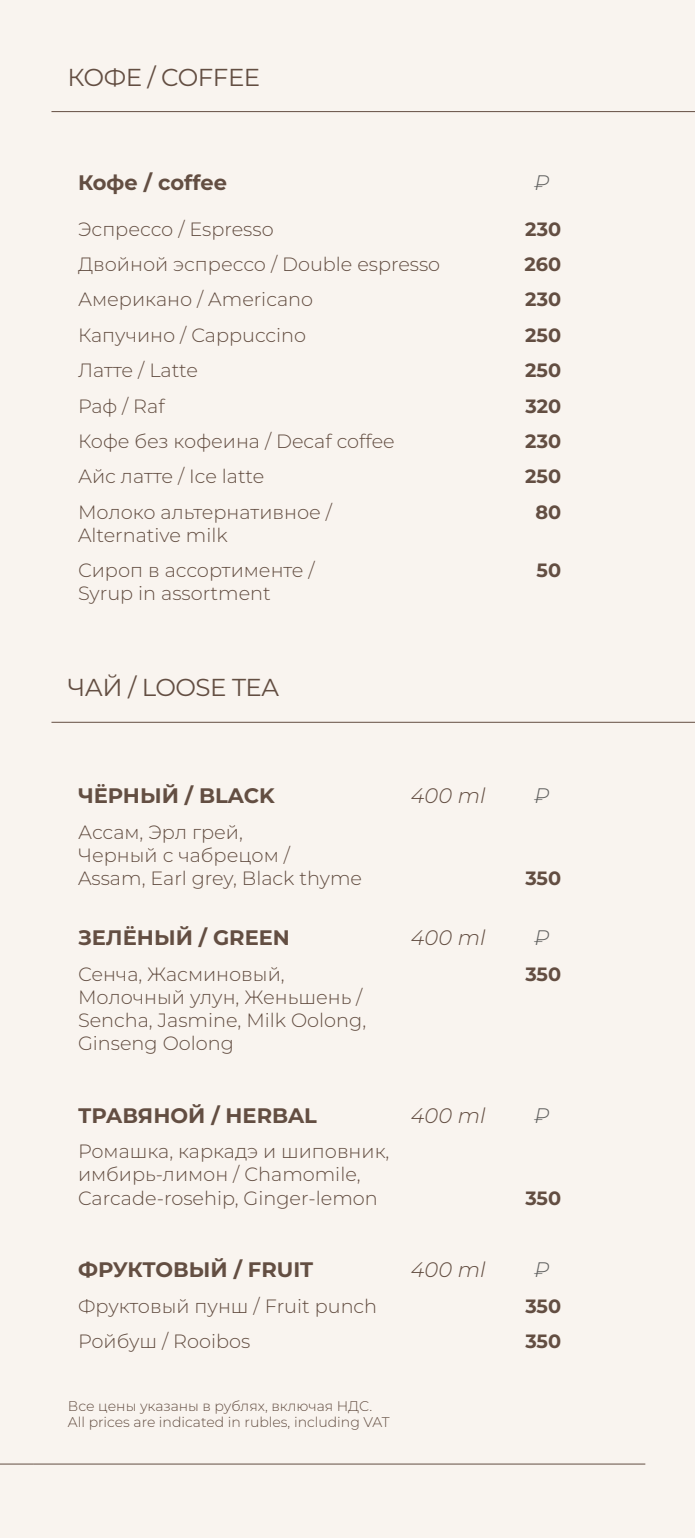
<style>
.page{position:relative;width:695px;height:1538px;background:#fff}
.page>*{position:absolute;margin:0;border:0;box-sizing:border-box;transform-origin:0 0}
.t1{font:24.5px "Montserrat";letter-spacing:-.02em;color:#634e42}
.t2{font:700 21px "Montserrat";color:#634e42}
.t3{font:italic 300 21px "Montserrat";color:#634e42}
.t4{font:italic 300 21px "Montserrat";color:#616160}
.t5{font:300 19.25px/23.1px "Montserrat";color:#634e42}
.t6{font:700 19.25px "Montserrat";color:#634e42}
.t7{font:300 14px/16.8px "Montserrat";color:#634e42}
</style>
<div class="page">
<div style="left:0;top:0;width:694px;height:1538px;background:#f9f4ef"></div>
<hr style="left:51px;top:111px;width:643px;height:1px;background:#634e42">
<hr style="left:34px;top:1464px;width:611px;height:1px;background:#634e42">
<hr style="left:0;top:1464px;width:34px;height:1px;background:#634e42">
<hr style="left:51px;top:722px;width:643px;height:1px;background:#634e42">
<p class="t1" style="left:67px;top:61px;width:194px">КОФЕ / COFFEE</p>
<p class="t2" style="left:78px;top:168px;width:150px">Кофе / coffee</p>
<p class="t4" style="left:534px;top:168px;width:17px">₽</p>
<p class="t5" style="left:78px;top:217px;width:197px">Эспрессо / Espresso</p>
<p class="t6" style="left:525px;top:216px;width:37px">230</p>
<p class="t5" style="left:78px;top:252px;width:363px">Двойной эспрессо / Double espresso</p>
<p class="t6" style="left:524px;top:251px;width:38px">260</p>
<p class="t5" style="left:78px;top:288px;width:236px">Американо / Americano</p>
<p class="t6" style="left:525px;top:287px;width:37px">230</p>
<p class="t5" style="left:78px;top:323px;width:229px">Капучино / Cappuccino</p>
<p class="t6" style="left:525px;top:322px;width:37px">250</p>
<p class="t5" style="left:78px;top:358px;width:121px">Латте / Latte</p>
<p class="t6" style="left:525px;top:357px;width:37px">250</p>
<p class="t5" style="left:78px;top:394px;width:88px">Раф / Raf</p>
<p class="t6" style="left:525px;top:393px;width:37px">320</p>
<p class="t5" style="left:78px;top:429px;width:318px">Кофе без кофеина / Decaf coffee</p>
<p class="t6" style="left:525px;top:428px;width:37px">230</p>
<p class="t5" style="left:78px;top:464px;width:188px">Айс латте / Ice latte</p>
<p class="t6" style="left:525px;top:463px;width:37px">250</p>
<p class="t5" style="left:78px;top:500px;width:255px">Молоко альтернативное /</p>
<p class="t6" style="left:535px;top:499px;width:27px">80</p>
<p class="t5" style="left:78px;top:517px;width:238px;line-height:35.4px">Alternative milk<br>Сироп в ассортименте /</p>
<p class="t6" style="left:536px;top:557px;width:26px">50</p>
<p class="t5" style="left:78px;top:581px;width:194px">Syrup in assortment</p>
<p class="t1" style="left:67px;top:671px;width:213px">ЧАЙ / LOOSE TEA</p>
<p class="t2" style="left:78px;top:782px;width:198px">ЧЁРНЫЙ / BLACK</p>
<p class="t3" style="left:411px;top:782px;width:76px">400 ml</p>
<p class="t4" style="left:534px;top:782px;width:17px">₽</p>
<p class="t5" style="left:78px;top:820px;width:285px">Ассам, Эрл грей,<br>Черный с чабрецом /<br>Assam, Earl grey, Black thyme</p>
<p class="t6" style="left:525px;top:865px;width:37px">350</p>
<p class="t2" style="left:78px;top:924px;width:213px">ЗЕЛЁНЫЙ / GREEN</p>
<p class="t3" style="left:411px;top:924px;width:76px">400 ml</p>
<p class="t4" style="left:534px;top:924px;width:17px">₽</p>
<p class="t5" style="left:78px;top:962px;width:208px">Сенча, Жасминовый,</p>
<p class="t6" style="left:525px;top:961px;width:37px">350</p>
<p class="t5" style="left:78px;top:985px;width:289px">Молочный улун, Женьшень /<br>Sencha, Jasmine, Milk Oolong,<br>Ginseng Oolong</p>
<p class="t2" style="left:78px;top:1101px;width:240px">ТРАВЯНОЙ / HERBAL</p>
<p class="t3" style="left:411px;top:1101px;width:76px">400 ml</p>
<p class="t4" style="left:534px;top:1101px;width:17px">₽</p>
<p class="t5" style="left:78px;top:1139px;width:313px">Ромашка, каркадэ и шиповник, имбирь-лимон / Chamomile,<br>Carcade-rosehip, Ginger-lemon</p>
<p class="t6" style="left:525px;top:1185px;width:37px">350</p>
<p class="t2" style="left:78px;top:1256px;width:237px">ФРУКТОВЫЙ / FRUIT</p>
<p class="t3" style="left:411px;top:1256px;width:76px">400 ml</p>
<p class="t4" style="left:534px;top:1256px;width:17px">₽</p>
<p class="t5" style="left:78px;top:1294px;width:300px">Фруктовый пунш / Fruit punch</p>
<p class="t6" style="left:525px;top:1293px;width:37px">350</p>
<p class="t5" style="left:78px;top:1329px;width:174px">Ройбуш / Rooibos</p>
<p class="t6" style="left:525px;top:1328px;width:37px">350</p>
<p class="t7" style="left:68px;top:1397px;width:323px">Все цены указаны в рублях, включая НДС.<br>All prices are indicated in rubles, including VAT</p>
</div>
